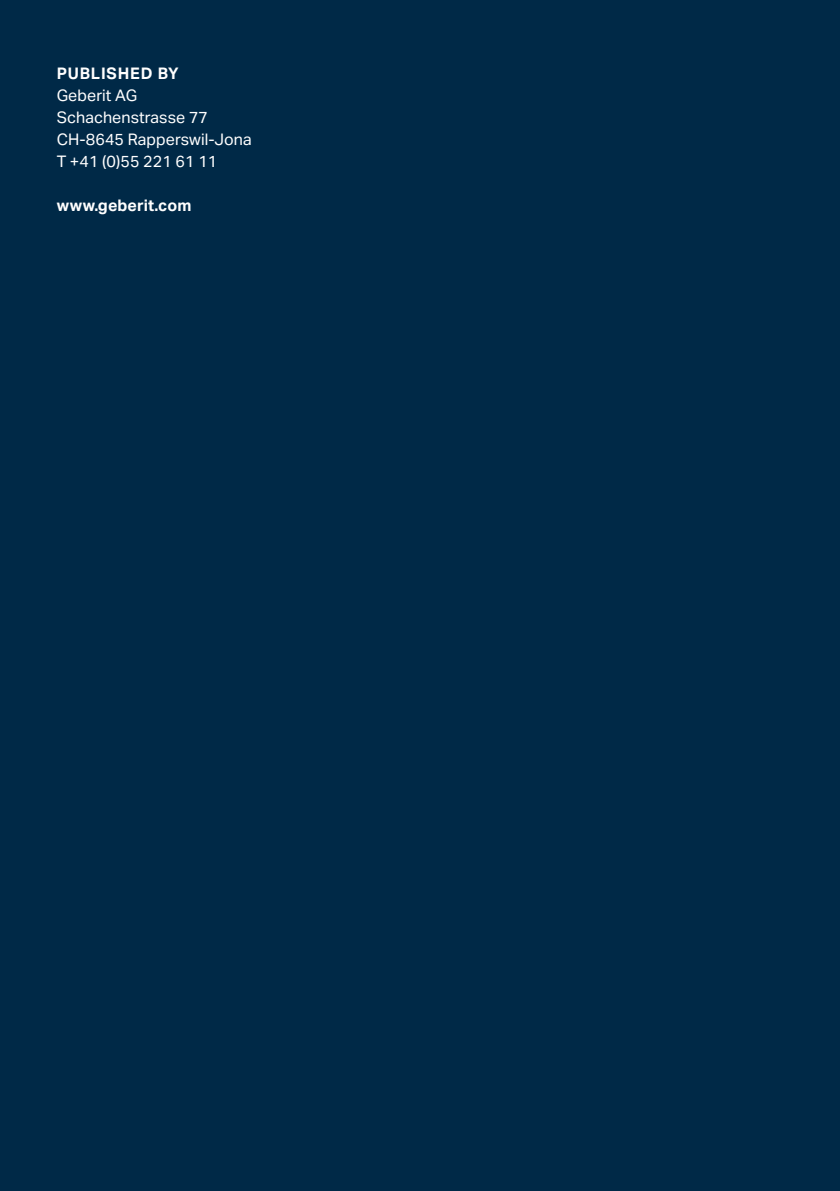
<style>
.page{position:relative;width:840px;height:1191px;background:#fff}
.page>*{position:absolute;margin:0;border:0;box-sizing:border-box;transform-origin:0 0}
.t1{font:16px/22px "Aktiv Grotesk Geberit";letter-spacing:.005em;color:#fff}
.t2{font:700 16px "Aktiv Grotesk Geberit";letter-spacing:.005em;color:#fff}
.t3{font:700 16px "Aktiv Grotesk Geberit";letter-spacing:.035em;color:#fff}
</style>
<div class="page">
<div style="left:0;top:0;width:839px;height:1191px;background:#002947"></div>
<p class="t3" style="left:57px;top:63px;width:123px">PUBLISHED BY</p>
<p class="t1" style="left:57px;top:84px;width:196px">Geberit AG<br>Schachenstrasse 77<br>CH-8645 Rapperswil-Jona<br>T +41 (0)55 221 61 11</p>
<p class="t2" style="left:57px;top:195px;width:136px">www.geberit.com</p>
</div>
